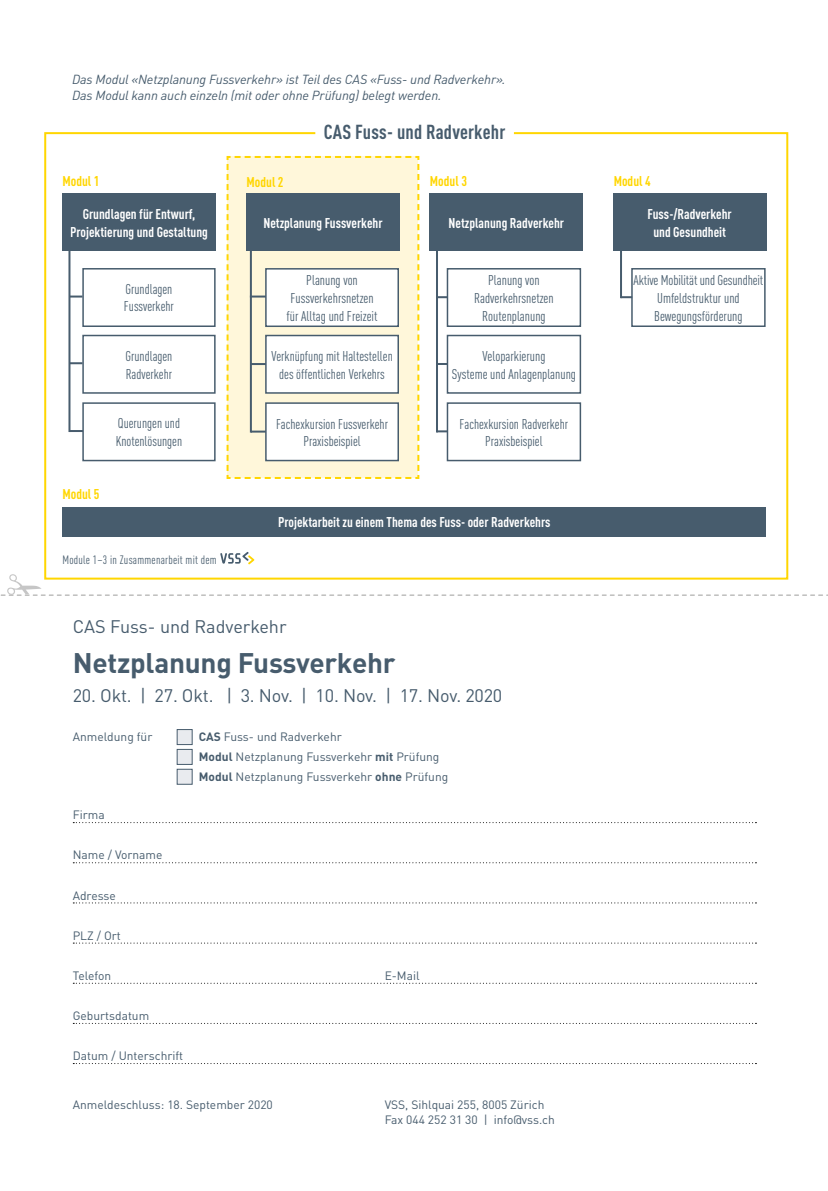
<style>
.page{position:relative;width:828px;height:1191px;background:#fff}
.page>*{position:absolute;margin:0;border:0;box-sizing:border-box;transform-origin:0 0}
.t1{font:700 28px "DINOT";letter-spacing:-.01em;color:#475c6d}
.t2{font:700 condensed 20px "DINOT";letter-spacing:.01em;color:#475c6d}
.t3{font:18px "DINOT";letter-spacing:-.01em;color:#475c6d}
.t4{font:condensed 14px/18px "DINOT";color:#475c6d;text-align:center}
.t5{font:700 condensed 14px/18px "DINOT";color:#fff;text-align:center}
.t6{font:700 condensed 14px "DINOT";color:#ffd600}
.t7{font:italic 13px/15.6px "DINOT";letter-spacing:-.01em;color:#475c6d}
.t8{font:12px/14.4px "DINOT";color:#475c6d}
.t9{font:12px/20px "DINOT";color:#475c6d}
.t10{font:condensed 12px "DINOT";letter-spacing:.02em;color:#475c6d}
.s1{font-weight:700}
</style>
<div class="page">
<svg style="left:73px;top:822px;width:683px;height:1px"></svg>
<svg style="left:73px;top:862px;width:683px;height:1px"></svg>
<svg style="left:73px;top:902px;width:683px;height:1px"></svg>
<svg style="left:73px;top:942px;width:683px;height:1px"></svg>
<svg style="left:73px;top:982px;width:683px;height:1px"></svg>
<svg style="left:73px;top:1023px;width:683px;height:1px"></svg>
<svg style="left:73px;top:1063px;width:683px;height:1px"></svg>
<svg style="left:1px;top:574px;width:827px;height:21px"></svg>
<svg style="left:226px;top:156px;width:194px;height:323px;background:#fdf4d1"></svg>
<div style="left:177px;top:729px;width:16px;height:16px;background:#e9ebef;border:1px solid #475c6d"></div>
<div style="left:177px;top:749px;width:16px;height:16px;background:#e9ebef;border:1px solid #475c6d"></div>
<div style="left:177px;top:768px;width:16px;height:16px;background:#e9ebef;border:1px solid #475c6d"></div>
<div style="left:62px;top:193px;width:154px;height:58px;background:#475c6d"></div>
<div style="left:246px;top:193px;width:153px;height:58px;background:#475c6d"></div>
<div style="left:430px;top:193px;width:153px;height:58px;background:#475c6d"></div>
<div style="left:613px;top:193px;width:153px;height:58px;background:#475c6d"></div>
<div style="left:62px;top:507px;width:704px;height:29px;background:#475c6d"></div>
<div style="left:82px;top:268px;width:134px;height:59px;border:2px solid #475c6d"></div>
<div style="left:82px;top:335px;width:134px;height:59px;border:2px solid #475c6d"></div>
<div style="left:82px;top:402px;width:134px;height:59px;border:2px solid #475c6d"></div>
<div style="left:266px;top:269px;width:132px;height:57px;background:#fff"></div>
<div style="left:265px;top:268px;width:134px;height:59px;border:2px solid #475c6d"></div>
<div style="left:266px;top:335px;width:132px;height:58px;background:#fff"></div>
<div style="left:265px;top:335px;width:134px;height:59px;border:2px solid #475c6d"></div>
<div style="left:266px;top:403px;width:132px;height:57px;background:#fff"></div>
<div style="left:265px;top:402px;width:134px;height:59px;border:2px solid #475c6d"></div>
<div style="left:447px;top:268px;width:134px;height:59px;border:2px solid #475c6d"></div>
<div style="left:447px;top:335px;width:134px;height:59px;border:2px solid #475c6d"></div>
<div style="left:447px;top:402px;width:134px;height:59px;border:2px solid #475c6d"></div>
<div style="left:631px;top:268px;width:134px;height:59px;border:2px solid #475c6d"></div>
<hr style="left:68px;top:200px;width:2px;height:232px;background:#475c6d">
<hr style="left:250px;top:237px;width:2px;height:195px;background:#475c6d">
<hr style="left:436px;top:250px;width:2px;height:182px;background:#475c6d">
<svg style="left:70px;top:295px;width:13px;height:2px"></svg>
<svg style="left:70px;top:362px;width:13px;height:2px"></svg>
<svg style="left:70px;top:430px;width:13px;height:2px"></svg>
<svg style="left:252px;top:295px;width:14px;height:2px"></svg>
<svg style="left:252px;top:363px;width:14px;height:2px"></svg>
<svg style="left:251px;top:430px;width:15px;height:2px"></svg>
<svg style="left:438px;top:296px;width:9px;height:2px"></svg>
<svg style="left:438px;top:363px;width:9px;height:2px"></svg>
<svg style="left:438px;top:430px;width:9px;height:2px"></svg>
<hr style="left:620px;top:248px;width:2px;height:50px;background:#475c6d">
<svg style="left:622px;top:296px;width:10px;height:2px"></svg>
<svg style="left:220px;top:552px;width:34px;height:12px"></svg>
<p class="t7" style="left:72px;top:71px;width:435px">Das Modul «Netzplanung Fussverkehr» ist Teil des CAS «Fuss- und Radverkehr».<br>Das Modul kann auch einzeln (mit oder ohne Prüfung) belegt werden.</p>
<h2 class="t2" style="left:324px;top:120px;width:183px">CAS Fuss- und Radverkehr</h2>
<p class="t6" style="left:62px;top:173px;width:39px">Modul 1</p>
<p class="t6" style="left:246px;top:173px;width:39px">Modul 2</p>
<p class="t6" style="left:430px;top:173px;width:39px">Modul 3</p>
<p class="t6" style="left:614px;top:173px;width:39px">Modul 4</p>
<p class="t5" style="left:70px;top:204px;width:139px">Grundlagen für Entwurf,<br>Projektierung und Gestaltung</p>
<p class="t5" style="left:263px;top:213px;width:121px">Netzplanung Fussverkehr</p>
<p class="t5" style="left:448px;top:213px;width:117px">Netzplanung Radverkehr</p>
<p class="t5" style="left:647px;top:204px;width:86px">Fuss-/Radverkehr und Gesundheit</p>
<p class="t6" style="left:62px;top:485px;width:39px">Modul 5</p>
<p class="t4" style="left:124px;top:281px;width:51px;line-height:16.8px;text-align:left">Grundlagen<br>Fussverkehr</p>
<p class="t4" style="left:125px;top:346px;width:48px;text-align:left">Grundlagen<br>Radverkehr</p>
<p class="t4" style="left:116px;top:414px;width:68px;text-align:left">Querungen und<br>Knotenlösungen</p>
<p class="t10" style="left:62px;top:552px;width:156px">Module 1–3 in Zusammenarbeit mit dem</p>
<p class="t4" style="left:286px;top:271px;width:92px">Planung von<br>Fussverkehrsnetzen für Alltag und Freizeit</p>
<p class="t4" style="left:271px;top:346px;width:123px">Verknüpfung mit Haltestellen des öffentlichen Verkehrs</p>
<p class="t4" style="left:276px;top:415px;width:114px;line-height:16.8px">Fachexkursion Fussverkehr<br>Praxisbeispiel</p>
<p class="t4" style="left:474px;top:271px;width:81px">Planung von<br>Radverkehrsnetzen<br>Routenplanung</p>
<p class="t4" style="left:452px;top:346px;width:126px">Veloparkierung<br>Systeme und Anlagenplanung</p>
<p class="t4" style="left:459px;top:415px;width:110px;line-height:16.8px">Fachexkursion Radverkehr<br>Praxisbeispiel</p>
<p class="t5" style="left:278px;top:513px;width:274px">Projektarbeit zu einem Thema des Fuss- oder Radverkehrs</p>
<p class="t3" style="left:73px;top:615px;width:215px">CAS Fuss- und Radverkehr</p>
<h1 class="t1" style="left:73px;top:643px;width:324px">Netzplanung Fussverkehr</h1>
<p class="t3" style="left:73px;top:684px;width:431px">20. Okt. | 27. Okt. | 3. Nov. | 10. Nov. | 17. Nov. 2020</p>
<p class="t9" style="left:73px;top:726px;width:81px">Anmeldung für</p>
<p class="t9" style="left:199px;top:726px;width:251px"><span class="s1">CAS</span> Fuss- und Radverkehr<br><span class="s1">Modul</span> Netzplanung Fussverkehr <span class="s1">mit</span> Prüfung<br><span class="s1">Modul</span> Netzplanung Fussverkehr <span class="s1">ohne</span> Prüfung</p>
<p class="t8" style="left:73px;top:807px;width:33px">Firma</p>
<p class="t8" style="left:73px;top:847px;width:91px">Name / Vorname</p>
<p class="t8" style="left:73px;top:888px;width:45px">Adresse</p>
<p class="t8" style="left:73px;top:928px;width:50px">PLZ / Ort</p>
<p class="t8" style="left:73px;top:968px;width:40px">Telefon</p>
<p class="t8" style="left:385px;top:968px;width:36px">E-Mail</p>
<p class="t8" style="left:73px;top:1008px;width:78px">Geburtsdatum</p>
<p class="t8" style="left:73px;top:1048px;width:112px">Datum / Unterschrift</p>
<p class="t8" style="left:73px;top:1097px;width:202px">Anmeldeschluss: 18. September 2020</p>
<p class="t8" style="left:385px;top:1097px;width:172px">VSS, Sihlquai 255, 8005 Zürich<br>Fax 044 252 31 30 | info@vss.ch</p>
<p class="t4" style="left:633px;top:271px;width:131px">Aktive Mobilität und Gesundheit<br>Umfeldstruktur und<br>Bewegungsförderung</p>
</div>
